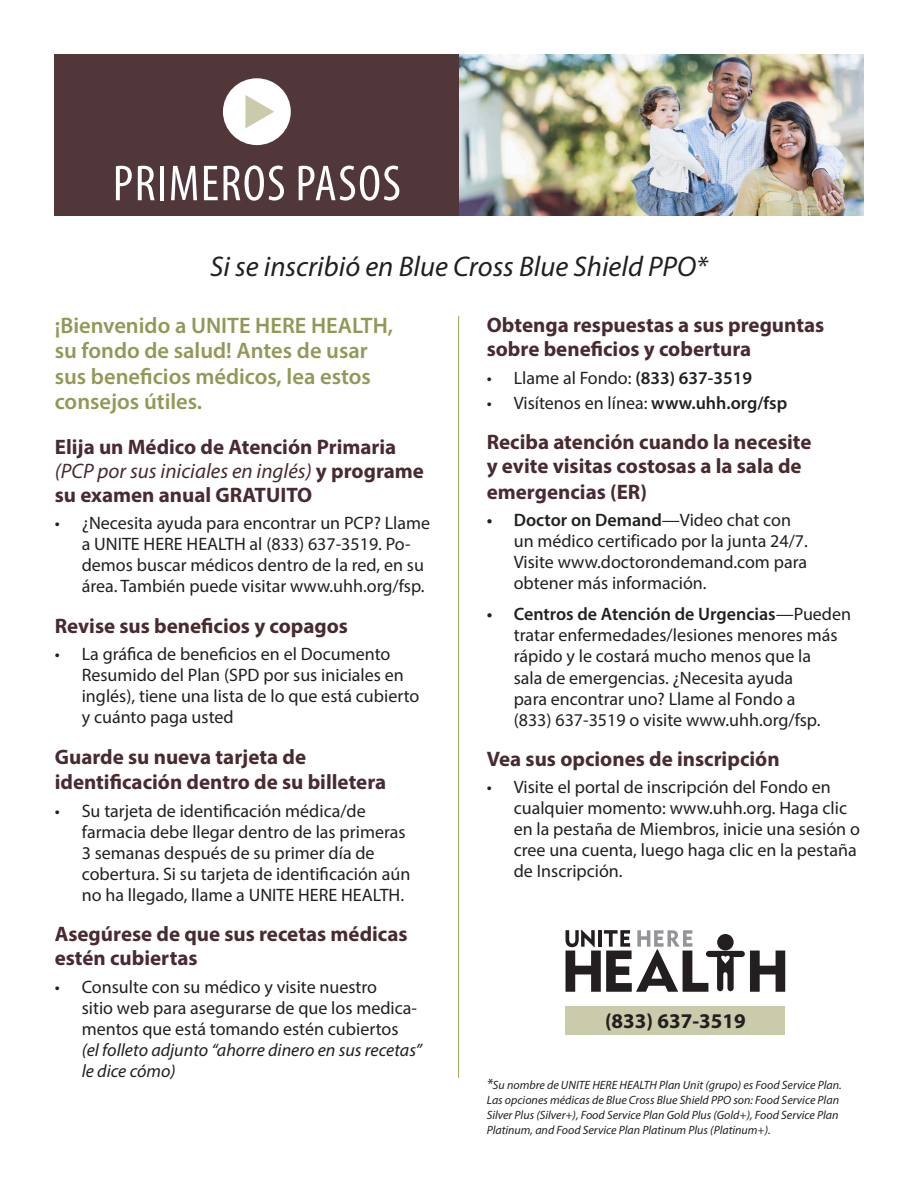
<style>
.page{position:relative;width:918px;height:1188px;background:#fff}
.page>*{position:absolute;margin:0;border:0;box-sizing:border-box;transform-origin:0 0}
.t1{font:condensed 51px "Myriad Pro";letter-spacing:.03em;color:#fff}
.t2{font:italic 28.5px "Myriad Pro";color:#231f20}
.t3{font:600 22.5px/25.5px "Myriad Pro";color:#939856}
.t4{font:700 21px/24px "Myriad Pro";color:#482b30}
.t5{font:700 21px "Myriad Pro";color:#231f20}
.t6{font:18px/21px "Myriad Pro";color:#231f20}
.t7{font:italic 18px/21px "Myriad Pro";color:#231f20}
.t8{font:italic 12px/15px "Myriad Pro";color:#231f20}
.s1{font-weight:400;font-style:italic}
.s2{font-weight:600}
.s3{font-style:italic}
.s4{font-size:15px}
</style>
<div class="page">
<img style="left:459px;top:54px;width:405px;height:162px">
<div style="left:55px;top:54px;width:404px;height:162px;background:#51363a"></div>
<div style="left:223px;top:78px;width:68px;height:67px;background:#fff;border-radius:50%"></div>
<svg style="left:245px;top:95px;width:29px;height:33px"></svg>
<hr style="left:458px;top:316px;width:1px;height:762px;background:#9ca556">
<svg style="left:566px;top:930px;width:219px;height:62px"></svg>
<div style="left:566px;top:1006px;width:219px;height:29px;background:#c9cbab"></div>
<h1 class="t1" style="left:113px;top:153px;width:290px">PRIMEROS PASOS</h1>
<h2 class="t2" style="left:210px;top:249px;width:499px">Si se inscribió en Blue Cross Blue Shield PPO*</h2>
<p class="t3" style="left:55px;top:312px;width:340px">¡Bienvenido a UNITE HERE HEALTH, su fondo de salud! Antes de usar sus beneficios médicos, lea estos consejos útiles.</p>
<p class="t4" style="left:55px;top:434px;width:371px">Elija un Médico de Atención Primaria <span class="s1">(PCP por sus iniciales en inglés)</span> y programe su examen anual GRATUITO</p>
<p class="t6" style="left:82px;top:513px;width:350px;text-indent:-27px">• ¿Necesita ayuda para encontrar un PCP? Llame a UNITE HERE HEALTH al (833) 637-3519. Po&shy;demos buscar médicos dentro de la red, en su área. También puede visitar www.uhh.org/fsp.</p>
<p class="t4" style="left:55px;top:613px;width:295px">Revise sus beneficios y copagos</p>
<p class="t6" style="left:82px;top:644px;width:339px;text-indent:-27px">• La gráfica de beneficios en el Documento Resumido del Plan (SPD por sus iniciales en inglés), tiene una lista de lo que está cubierto y cuánto paga usted</p>
<p class="t4" style="left:55px;top:743px;width:333px;line-height:25.5px">Guarde su nueva tarjeta de identificación dentro de su billetera</p>
<p class="t6" style="left:82px;top:800px;width:330px;text-indent:-27px">• Su tarjeta de identificación médica/de farmacia debe llegar dentro de las primeras 3 semanas después de su primer día de cobertura. Si su tarjeta de identificación aún no ha llegado, llame a UNITE HERE HEALTH.</p>
<p class="t4" style="left:55px;top:921px;width:354px">Asegúrese de que sus recetas médicas estén cubiertas</p>
<p class="t6" style="left:82px;top:976px;width:337px;text-indent:-27px">• Consulte con su médico y visite nuestro<br>sitio web para asegurarse de que los medica&shy;mentos que está tomando estén cubiertos</p>
<p class="t7" style="left:82px;top:1039px;width:342px">(el folleto adjunto “ahorre dinero en sus recetas” le dice cómo)</p>
<p class="t4" style="left:487px;top:312px;width:339px">Obtenga respuestas a sus preguntas sobre beneficios y cobertura</p>
<p class="t6" style="left:487px;top:367px;width:267px">• Llame al Fondo: <span class="s2">(833) 637-3519</span></p>
<p class="t6" style="left:487px;top:392px;width:302px">• Visítenos en línea: <span class="s2">www.uhh.org/fsp</span></p>
<p class="t4" style="left:487px;top:429px;width:326px;line-height:24.8px">Reciba atención cuando la necesite y evite visitas costosas a la sala de emergencias (ER)</p>
<p class="t6" style="left:514px;top:510px;width:296px;text-indent:-27px"><span class="s2">• Doctor on Demand</span><span class="s3">—</span>Video chat con un médico certificado por la junta 24/7.<br>Visite www.doctorondemand.com para obtener más información.</p>
<p class="t6" style="left:514px;top:604px;width:339px;text-indent:-27px"><span class="s2">• Centros de Atención de Urgencias</span><span class="s3">—</span>Pueden tratar enfermedades/lesiones menores más rápido y le costará mucho menos que la<br>sala de emergencias. ¿Necesita ayuda<br>para encontrar uno? Llame al Fondo a<br>(833) 637-3519 o visite www.uhh.org/fsp.</p>
<p class="t4" style="left:487px;top:746px;width:294px">Vea sus opciones de inscripción</p>
<p class="t6" style="left:514px;top:777px;width:348px;text-indent:-27px">• Visite el portal de inscripción del Fondo en cualquier momento: www.uhh.org. Haga clic en la pestaña de Miembros, inicie una sesión o cree una cuenta, luego haga clic en la pestaña de Inscripción.</p>
<p class="t5" style="left:605px;top:1007px;width:142px">(833) 637-3519</p>
<p class="t8" style="left:487px;top:1077px;width:357px"><span class="s4">*</span>Su nombre de UNITE HERE HEALTH Plan Unit (grupo) es Food Service Plan.<br>Las opciones médicas de Blue Cross Blue Shield PPO son: Food Service Plan Silver Plus (Silver+), Food Service Plan Gold Plus (Gold+), Food Service Plan Platinum, and Food Service Plan Platinum Plus (Platinum+).</p>
</div>
